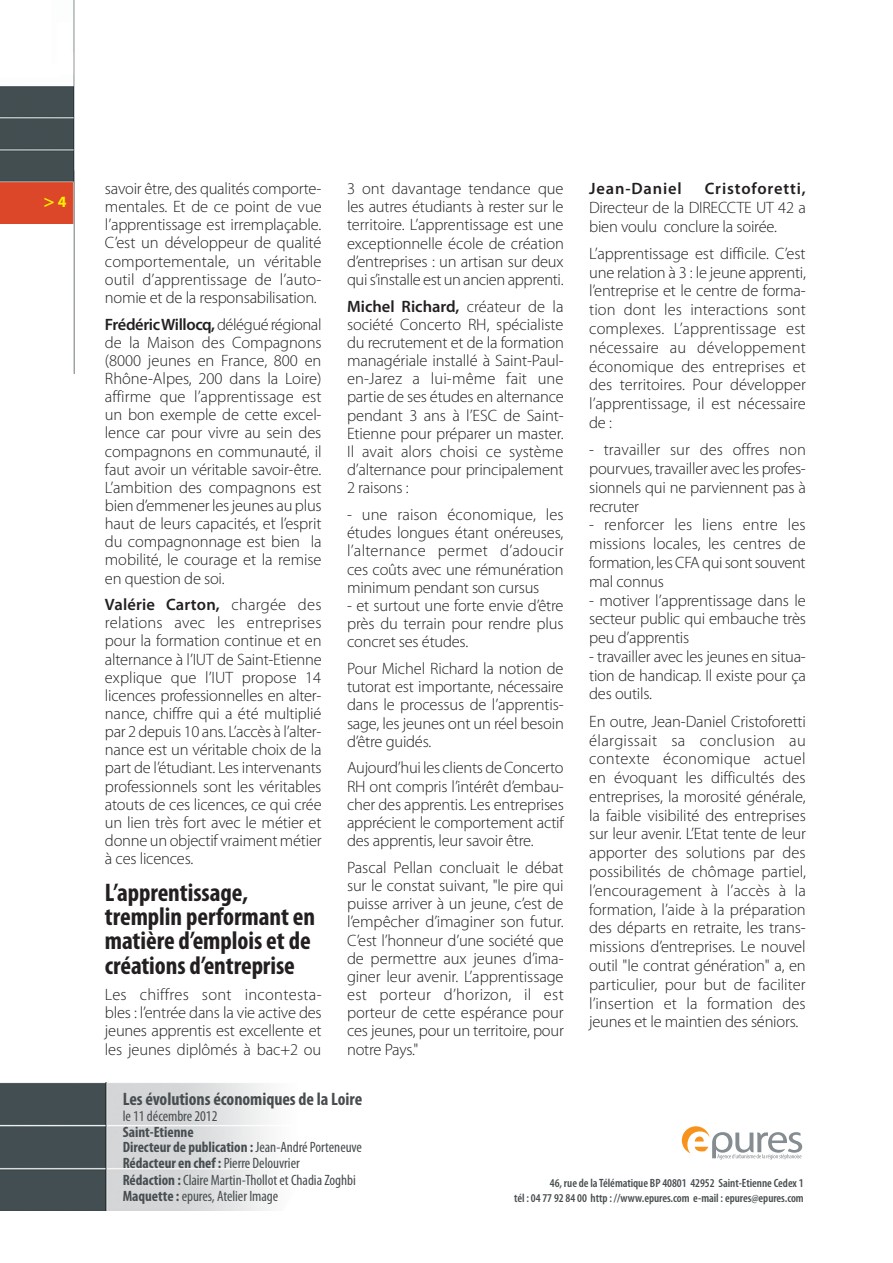
<style>
.page{position:relative;width:893px;height:1263px;background:#fff}
.page>*{position:absolute;margin:0;border:0;box-sizing:border-box;transform-origin:0 0}
.SOUS_TITRE_2013{font:700 condensed 25.5px/24.2px "Myriad Pro";letter-spacing:-.005em;color:#231f20}
.normal_Epures{font:700 19.5px "Scala Sans";color:#fff101}
.Ourse{font:700 condensed 18px "Myriad Pro";letter-spacing:-.005em;color:#484d4f}
.Normal{font:300 16.5px/18.1px "Myriad Pro";letter-spacing:-.015em;color:#231f20;text-align:justify}
.Normal-2{font:600 16.5px "Myriad Pro";letter-spacing:.05em;color:#231f20}
.Ourse-2{font:condensed 15px "Myriad Pro";letter-spacing:-.005em;color:#484d4f}
.Ourse-3{font:700 condensed 15px "Myriad Pro";letter-spacing:-.005em;color:#484d4f}
.Ourse-4{font:600 condensed 12px "Myriad Pro";letter-spacing:-.005em;color:#484d4f}
.s1{font-family:"Myriad Pro";font-size:15.75px}
.s2{font-weight:600}
.s3{font-weight:400}
.s4{font-weight:700}
</style>
<div class="page">
<img style="left:0;top:0;width:75px;height:373px">
<img style="left:0;top:1082px;width:271px;height:129px">
<svg style="left:682px;top:1126px;width:120px;height:33px"></svg>
<p class="normal_Epures" style="left:44px;top:190px;width:24px">&gt;<span class="s1">4</span></p>
<p class="Normal" style="left:105px;top:180px;width:218px">savoir être, des qualités comporte&shy;mentales. Et de ce point de vue l’apprentissage est irremplaçable.<br>C’est un développeur de qualité comportementale, un véritable outil d’apprentissage de l’auto&shy;nomie et de la responsabilisation.</p>
<p class="Normal" style="left:105px;top:315px;width:218px"><span class="s2">Frédéric Willocq,</span> délégué régional de la Maison des Compagnons (8000 jeunes en France, 800 en Rhône-Alpes, 200 dans la Loire) affirme que l’apprentissage est un bon exemple de cette excel&shy;lence car pour vivre au sein des compagnons en communauté, il faut avoir un véritable savoir-être.<br>L’ambition des compagnons est bien d’emmener les jeunes au plus haut de leurs capacités, et l’esprit du compagnonnage est bien la mobilité, le courage et la remise en question de soi.</p>
<p class="Normal" style="left:105px;top:596px;width:218px"><span class="s2">Valérie Carton,</span> chargée des relations avec les entreprises pour la formation continue et en alternance à l’IUT de Saint-Etienne explique que l’IUT propose 14 licences professionnelles en alter&shy;nance, chiffre qui a été multiplié par 2 depuis 10 ans. L’accès à l’alter&shy;nance est un véritable choix de la part de l’étudiant. Les intervenants professionnels sont les véritables atouts de ces licences, ce qui crée un lien très fort avec le métier et donne un objectif vraiment métier à ces licences.</p>
<p class="SOUS_TITRE_2013" style="left:105px;top:880px;width:212px">L’apprentissage, tremplin performant en matière d’emplois et de créations d’entreprise</p>
<p class="Normal" style="left:105px;top:986px;width:218px">Les chiffres sont incontesta&shy;bles : l’entrée dans la vie active des jeunes apprentis est excellente et les jeunes diplômés à bac+2 ou</p>
<p class="Normal" style="left:347px;top:180px;width:218px">3 ont davantage tendance que les autres étudiants à rester sur le territoire. L’apprentissage est une exceptionnelle école de création d’entreprises : un artisan sur deux qui s’installe est un ancien apprenti.</p>
<p class="Normal" style="left:347px;top:297px;width:218px"><span class="s2">Michel Richard,</span> créateur de la société Concerto RH, spécialiste du recrutement et de la formation managériale installé à Saint-Paul&shy;en-Jarez a lui-même fait une partie de ses études en alternance pendant 3 ans à l’ESC de Saint-Etienne pour préparer un master.<br>Il avait alors choisi ce système d’alternance pour principalement 2 raisons :</p>
<p class="Normal" style="left:347px;top:506px;width:218px">- une raison économique, les études longues étant onéreuses, l’alternance permet d’adoucir ces coûts avec une rémunération minimum pendant son cursus</p>
<p class="Normal" style="left:347px;top:597px;width:218px">- et surtout une forte envie d’être près du terrain pour rendre plus concret ses études.</p>
<p class="Normal" style="left:347px;top:660px;width:218px">Pour Michel Richard la notion de tutorat est importante, nécessaire dans le processus de l’apprentis&shy;sage, les jeunes ont un réel besoin d’être guidés.</p>
<p class="Normal" style="left:347px;top:759px;width:218px">Aujourd’hui les clients de Concerto RH ont compris l’intérêt d’embau&shy;cher des apprentis. Les entreprises apprécient le comportement actif des apprentis, leur savoir être.</p>
<p class="Normal" style="left:347px;top:858px;width:218px">Pascal Pellan concluait le débat sur le constat suivant, "le pire qui puisse arriver à un jeune, c’est de l’empêcher d’imaginer son futur.<br>C’est l’honneur d’une société que de permettre aux jeunes d’ima&shy;giner leur avenir. L’apprentissage est porteur d’horizon, il est porteur de cette espérance pour ces jeunes, pour un territoire, pour notre Pays."</p>
<p class="Normal" style="left:589px;top:179px;width:218px;line-height:18.8px;text-indent:116px"><span class="s2">Cristoforetti, </span>Directeur de la DIRECCTE UT 42 a bien voulu conclure la soirée.</p>
<p class="Normal" style="left:589px;top:244px;width:218px;line-height:18.8px">L’apprentissage est difficile. C’est une relation à 3 : le jeune apprenti, l’entreprise et le centre de forma&shy;tion dont les interactions sont complexes. L’apprentissage est nécessaire au développement économique des entreprises et des territoires. Pour développer l’apprentissage, il est nécessaire de :</p>
<p class="Normal" style="left:589px;top:441px;width:218px;line-height:18.8px">- travailler sur des offres non pourvues, travailler avec les profes&shy;sionnels qui ne parviennent pas à recruter</p>
<p class="Normal" style="left:589px;top:516px;width:218px;line-height:18.8px">- renforcer les liens entre les missions locales, les centres de formation, les CFA qui sont souvent mal connus</p>
<p class="Normal" style="left:589px;top:591px;width:218px;line-height:18.8px">- motiver l’apprentissage dans le secteur public qui embauche très peu d’apprentis</p>
<p class="Normal" style="left:589px;top:647px;width:218px;line-height:18.8px">- travailler avec les jeunes en situa&shy;tion de handicap. Il existe pour ça des outils.</p>
<p class="Normal" style="left:589px;top:712px;width:218px;line-height:18.8px">En outre, Jean-Daniel Cristoforetti élargissait sa conclusion au contexte économique actuel en évoquant les difficultés des entreprises, la morosité générale, la faible visibilité des entreprises sur leur avenir. L’Etat tente de leur apporter des solutions par des possibilités de chômage partiel, l’encouragement à l’accès à la formation, l’aide à la préparation des départs en retraite, les trans&shy;missions d’entreprises. Le nouvel outil "le contrat génération" a, en particulier, pour but de faciliter l’insertion et la formation des jeunes et le maintien des séniors.</p>
<p class="Normal-2" style="left:589px;top:178px;width:94px">Jean-Daniel</p>
<p class="Ourse" style="left:123px;top:1087px;width:241px">Les évolutions économiques de la Loire</p>
<p class="Ourse-2" style="left:123px;top:1107px;width:96px">le 11 décembre 2012</p>
<p class="Ourse-3" style="left:123px;top:1122px;width:72px">Saint-Etienne</p>
<p class="Ourse-3" style="left:123px;top:1137px;width:241px">Directeur de publication : <span class="s3">Jean-André Porteneuve</span></p>
<p class="Ourse-3" style="left:123px;top:1154px;width:179px">Rédacteur en chef : <span class="s3">Pierre Delouvrier</span></p>
<p class="Ourse-2" style="left:123px;top:1171px;width:235px"><span class="s4">Rédaction :</span>Claire Martin-Thollot et Chadia Zoghbi</p>
<p class="Ourse-2" style="left:123px;top:1187px;width:157px"><span class="s4">Maquette :</span> epures, Atelier Image</p>
<p class="Ourse-4" style="left:550px;top:1176px;width:255px">46, rue de la Télématique BP 40801 42952 Saint-Etienne Cedex 1</p>
<p class="Ourse-4" style="left:514px;top:1191px;width:291px">tél : 04 77 92 84 00 http : //www.epures.com e-mail : epures@epures.com</p>
</div>
